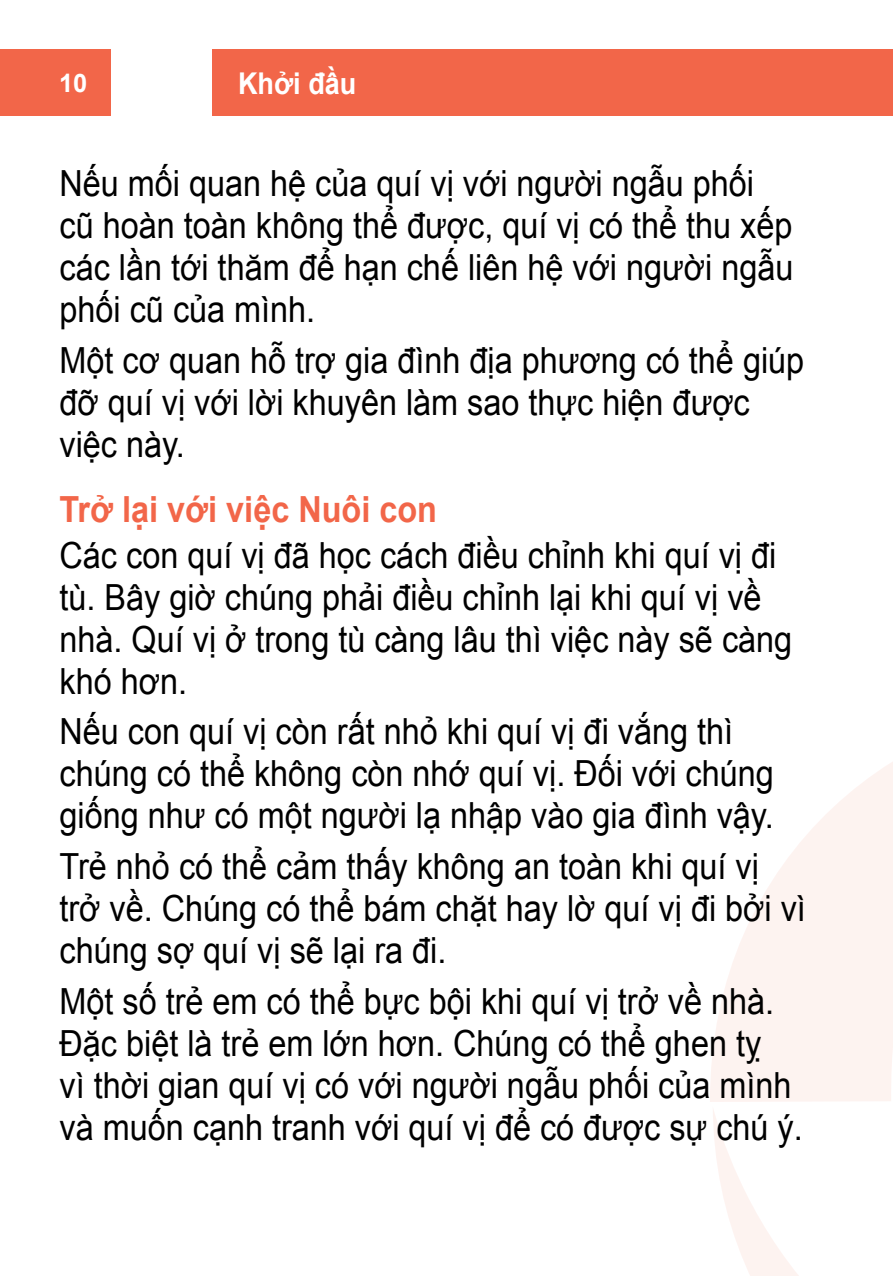
<style>
.page{position:relative;width:893px;height:1276px;background:#fff}
.page>*{position:absolute;margin:0;border:0;box-sizing:border-box;transform-origin:0 0}
.t1{font:36px/42px "Arial";color:#000;scale:.9 1}
.t2{font:700 36px "Arial";color:#f26649;scale:.9 1}
.t3{font:700 30px "Arial";color:#fff;scale:.9 1}
.t4{font:700 25.5px "Arial";color:#fff}
</style>
<div class="page">
<svg style="left:710px;top:762px;width:183px;height:340px;fill:#fdf3f0"></svg>
<svg style="left:713px;top:1110px;width:86px;height:166px"></svg>
<div style="left:0;top:49px;width:111px;height:67px;background:#f26649"></div>
<div style="left:213px;top:49px;width:680px;height:67px;background:#f26649"></div>
<p class="t4" style="left:59px;top:66px;width:30px">10</p>
<p class="t3" style="left:238px;top:63px;width:133px">Khởi đầu</p>
<p class="t1" style="left:60px;top:163px;width:817px">Nếu mối quan hệ của quí vị với người ngẫu phối cũ hoàn toàn không thể được, quí vị có thể thu xếp các lần tới thăm để hạn chế liên hệ với người ngẫu phối cũ của mình.</p>
<p class="t1" style="left:60px;top:340px;width:829px">Một cơ quan hỗ trợ gia đình địa phương có thể giúp đỡ quí vị với lời khuyên làm sao thực hiện được việc này.</p>
<p class="t2" style="left:60px;top:485px;width:421px">Trở lại với việc Nuôi con</p>
<p class="t1" style="left:60px;top:534px;width:816px">Các con quí vị đã học cách điều chỉnh khi quí vị đi tù. Bây giờ chúng phải điều chỉnh lại khi quí vị về nhà. Quí vị ở trong tù càng lâu thì việc này sẽ càng khó hơn.</p>
<p class="t1" style="left:60px;top:711px;width:795px">Nếu con quí vị còn rất nhỏ khi quí vị đi vắng thì chúng có thể không còn nhớ quí vị. Đối với chúng giống như có một người lạ nhập vào gia đình vậy.</p>
<p class="t1" style="left:60px;top:845px;width:831px">Trẻ nhỏ có thể cảm thấy không an toàn khi quí vị trở về. Chúng có thể bám chặt hay lờ quí vị đi bởi vì chúng sợ quí vị sẽ lại ra đi.</p>
<p class="t1" style="left:60px;top:980px;width:827px">Một số trẻ em có thể bực bội khi quí vị trở về nhà.<br>Đặc biệt là trẻ em lớn hơn. Chúng có thể ghen tỵ<br>vì thời gian quí vị có với người ngẫu phối của mình và muốn cạnh tranh với quí vị để có được sự chú ý.</p>
</div>
